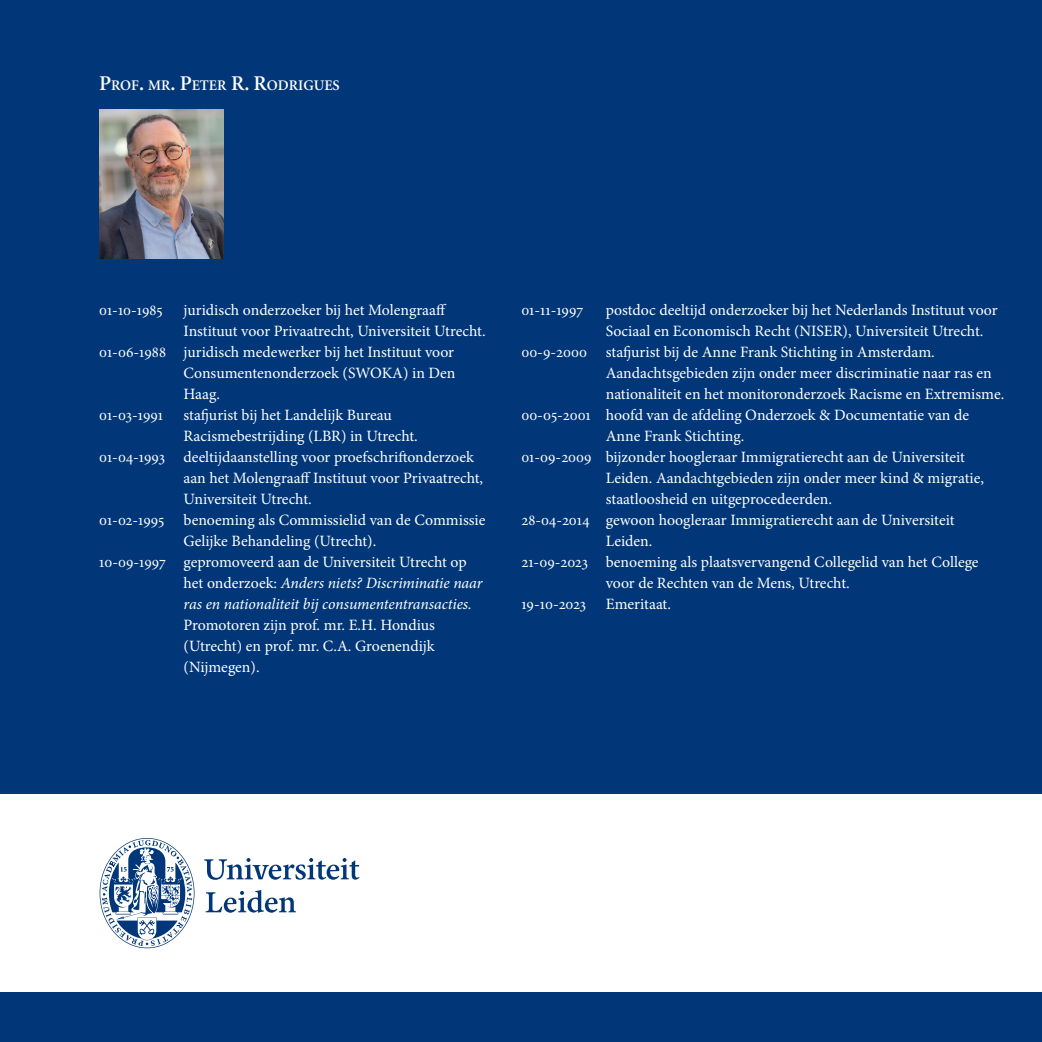
<style>
.page{position:relative;width:1042px;height:1042px;background:#fff}
.page>*{position:absolute;margin:0;border:0;box-sizing:border-box;transform-origin:0 0}
.t1{font:15.75px/21px "Minion Pro";color:#fff;text-align:justify}
.t2{font:italic 15.75px "Minion Pro";letter-spacing:-.005em;color:#fff}
.t3{font:15.75px "Minion Exp";color:#fff}
.t4{font:600 14.7px "Minion";color:#fff}
.s1{font-size:21px}
.s2{font-family:"Minion Exp"}
.s3{font-style:normal}
.s4{font-family:"Minion Pro"}
</style>
<div class="page">
<div style="left:0;top:992px;width:1042px;height:50px;background:#013778"></div>
<div style="left:0;top:0;width:1042px;height:794px;background:#013778"></div>
<svg style="left:204px;top:858px;width:156px;height:55px"></svg>
<svg style="left:100px;top:838px;width:94px;height:110px"></svg>
<img style="left:99px;top:109px;width:124px;height:149px">
<p class="t4" style="left:99px;top:78px;width:242px"><span class="s1">P</span>ROF<span class="s1">.</span> MR<span class="s1">. P</span>ETER <span class="s1">R. R</span>ODRIGUES</p>
<p class="t3" style="left:99px;top:304px;width:65px">01-10-1985</p>
<p class="t1" style="left:184px;top:300px;width:264px">juridisch onderzoeker bij het Molengraaff</p>
<p class="t1" style="left:184px;top:321px;width:303px">Instituut voor Privaatrecht, Universiteit Utrecht.</p>
<p class="t1" style="left:99px;top:342px;width:356px"><span class="s2">01-06-1988</span> juridisch medewerker bij het Instituut voor</p>
<p class="t1" style="left:184px;top:363px;width:273px">Consumentenonderzoek (SWOKA) in Den</p>
<p class="t1" style="left:184px;top:384px;width:38px">Haag.</p>
<p class="t3" style="left:99px;top:409px;width:65px">01-03-1991</p>
<p class="t1" style="left:184px;top:405px;width:210px">stafjurist bij het Landelijk Bureau</p>
<p class="t1" style="left:184px;top:426px;width:236px">Racismebestrijding (LBR) in Utrecht.</p>
<p class="t1" style="left:99px;top:447px;width:376px"><span class="s2">01-04-1993</span> deeltijdaanstelling voor proefschriftonderzoek</p>
<p class="t1" style="left:184px;top:468px;width:301px">aan het Molengraaff Instituut voor Privaatrecht,</p>
<p class="t1" style="left:184px;top:489px;width:130px">Universiteit Utrecht.</p>
<p class="t1" style="left:99px;top:509px;width:388px"><span class="s2">01-02-1995</span> benoeming als Commissielid van de Commissie</p>
<p class="t1" style="left:184px;top:530px;width:194px">Gelijke Behandeling (Utrecht).</p>
<p class="t1" style="left:99px;top:551px;width:369px"><span class="s2">10-09-1997</span> gepromoveerd aan de Universiteit Utrecht op</p>
<p class="t2" style="left:184px;top:572px;width:300px"><span class="s3">het onderzoek:</span> Anders niets? Discriminatie naar</p>
<p class="t2" style="left:184px;top:593px;width:290px">ras en nationaliteit bij consumententransacties.</p>
<p class="t1" style="left:184px;top:614px;width:253px">Promotoren zijn prof. mr. E.H. Hondius (Utrecht) en prof. mr. C.A. Groenendijk (Nijmegen).</p>
<p class="t3" style="left:521px;top:304px;width:63px">01-11-1997</p>
<p class="t1" style="left:606px;top:299px;width:393px">postdoc deeltijd onderzoeker bij het Nederlands Instituut voor</p>
<p class="t1" style="left:606px;top:320px;width:379px">Sociaal en Economisch Recht (NISER), Universiteit Utrecht.</p>
<p class="t1" style="left:521px;top:341px;width:415px"><span class="s2">00-9-2000</span> stafjurist bij de Anne Frank Stichting in Amsterdam.</p>
<p class="t1" style="left:606px;top:362px;width:387px">Aandachtsgebieden zijn onder meer discriminatie naar ras en</p>
<p class="t1" style="left:606px;top:383px;width:400px">nationaliteit en het monitoronderzoek Racisme en Extremisme.</p>
<p class="t1" style="left:521px;top:404px;width:449px"><span class="s2">00-05-2001</span> hoofd van de afdeling Onderzoek &amp; Documentatie van de</p>
<p class="t1" style="left:606px;top:425px;width:140px">Anne Frank Stichting.</p>
<p class="t1" style="left:521px;top:446px;width:445px"><span class="s2">01-09-2009</span> bijzonder hoogleraar Immigratierecht aan de Universiteit</p>
<p class="t1" style="left:606px;top:467px;width:380px">Leiden. Aandachtgebieden zijn onder meer kind &amp; migratie,</p>
<p class="t1" style="left:606px;top:488px;width:228px">staatloosheid en uitgeprocedeerden.</p>
<p class="t1" style="left:521px;top:509px;width:434px"><span class="s2">28-04-2014</span> gewoon hoogleraar Immigratierecht aan de Universiteit</p>
<p class="t1" style="left:606px;top:530px;width:48px">Leiden.</p>
<p class="t1" style="left:521px;top:551px;width:459px"><span class="s2">21-09-2023</span> benoeming als plaatsvervangend Collegelid van het College</p>
<p class="t1" style="left:606px;top:572px;width:245px">voor de Rechten van de Mens, Utrecht.</p>
<p class="t3" style="left:521px;top:598px;width:151px">19-10-2023 <span class="s4">Emeritaat.</span></p>
</div>
